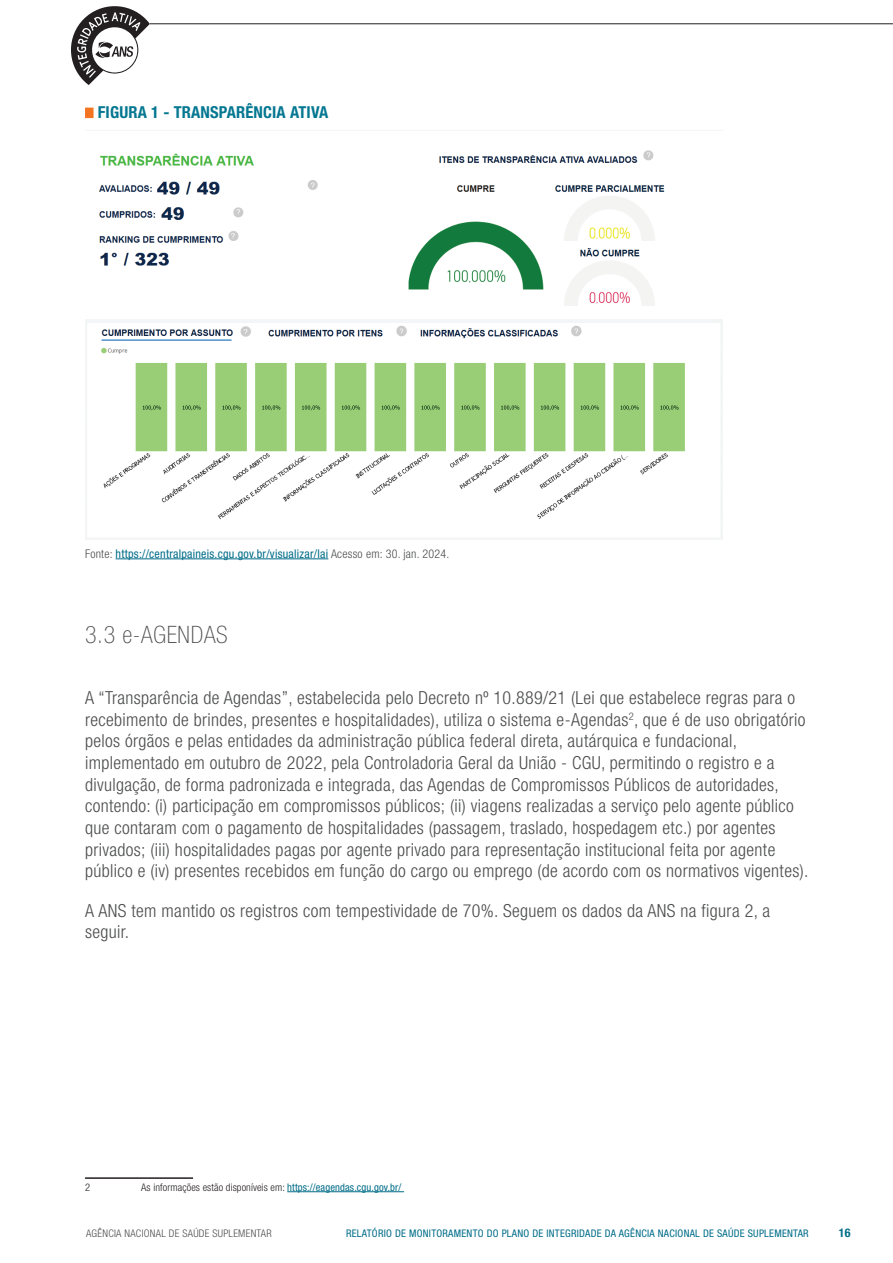
<style>
.page{position:relative;width:893px;height:1263px;background:#fff}
.page>*{position:absolute;margin:0;border:0;box-sizing:border-box;transform-origin:0 0}
.t1{font:100 condensed 24px "Helvetica Neue LT Std";letter-spacing:.03em;color:#4b4c4d}
.t2{font:300 condensed 18px/21.6px "Helvetica Neue LT Std";letter-spacing:.02em;color:#4b4c4d}
.t3{font:700 condensed 16.5px "Helvetica Neue LT Std";letter-spacing:.01em;color:#047791}
.t4{font:condensed 12px "Helvetica Neue LT Std";letter-spacing:.02em;color:#006d89}
.t5{font:700 condensed 12px "Helvetica Neue LT Std";color:#006d89}
.t6{font:condensed 10.5px "Helvetica Neue LT Std";letter-spacing:.025em;color:#006d89}
.t7{font:300 condensed 10.5px "Helvetica Neue LT Std";letter-spacing:.01em;color:#231f20}
.t8{font:300 condensed 10.5px "Helvetica Neue LT Std";letter-spacing:.025em;color:#4b4c4d}
.s1{font-weight:300;color:#4b4c4d}
.s2{font-weight:400;color:#006d89}
</style>
<div class="page">
<svg style="left:71px;top:6px;width:79px;height:79px"></svg>
<hr style="left:150px;top:24px;width:743px;height:1px;background:#231f20">
<div style="left:85px;top:108px;width:9px;height:10px;background:#f47521"></div>
<hr style="left:116px;top:558px;width:212px;height:1px;background:#006d89">
<img style="left:85px;top:130px;width:638px;height:176px">
<img style="left:85px;top:319px;width:638px;height:220px">
<hr style="left:85px;top:1177px;width:108px;height:2px;background:#231f20">
<hr style="left:287px;top:1191px;width:117px;height:1px;background:#006d89">
<p class="t3" style="left:98px;top:102px;width:232px">FIGURA 1 - TRANSPARÊNCIA ATIVA</p>
<p class="t4" style="left:85px;top:546px;width:366px"><span class="s1">Fonte:</span> https://centralpaineis.cgu.gov.br/visualizar/lai <span class="s1">Acesso em: 30. jan. 2024.</span></p>
<h1 class="t1" style="left:85px;top:621px;width:144px">3.3 e-AGENDAS</h1>
<p class="t2" style="left:85px;top:687px;width:725px">A “Transparência de Agendas”, estabelecida pelo Decreto nº 10.889/21 (Lei que estabelece regras para o recebimento de brindes, presentes e hospitalidades), utiliza o sistema e-Agendas<sup>2</sup>, que é de uso obrigatório pelos órgãos e pelas entidades da administração pública federal direta, autárquica e fundacional, implementado em outubro de 2022, pela Controladoria Geral da União - CGU, permitindo o registro e a divulgação, de forma padronizada e integrada, das Agendas de Compromissos Públicos de autoridades, contendo: (i) participação em compromissos públicos; (ii) viagens realizadas a serviço pelo agente público que contaram com o pagamento de hospitalidades (passagem, traslado, hospedagem etc.) por agentes privados; (iii) hospitalidades pagas por agente privado para representação institucional feita por agente público e (iv) presentes recebidos em função do cargo ou emprego (de acordo com os normativos vigentes).</p>
<p class="t2" style="left:85px;top:899px;width:686px">A ANS tem mantido os registros com tempestividade de 70%. Seguem os dados da ANS na figura 2, a seguir.</p>
<p class="t7" style="left:85px;top:1181px;width:7px">2</p>
<p class="t7" style="left:141px;top:1181px;width:262px">As informações estão disponíveis em: <span class="s2">https://eagendas.cgu.gov.br/</span></p>
<p class="t8" style="left:86px;top:1227px;width:187px">AGÊNCIA NACIONAL DE SAÚDE SUPLEMENTAR</p>
<p class="t6" style="left:346px;top:1227px;width:464px">RELATÓRIO DE MONITORAMENTO DO PLANO DE INTEGRIDADE DA AGÊNCIA NACIONAL DE SAÚDE SUPLEMENTAR</p>
<p class="t5" style="left:839px;top:1225px;width:13px">16</p>
</div>
